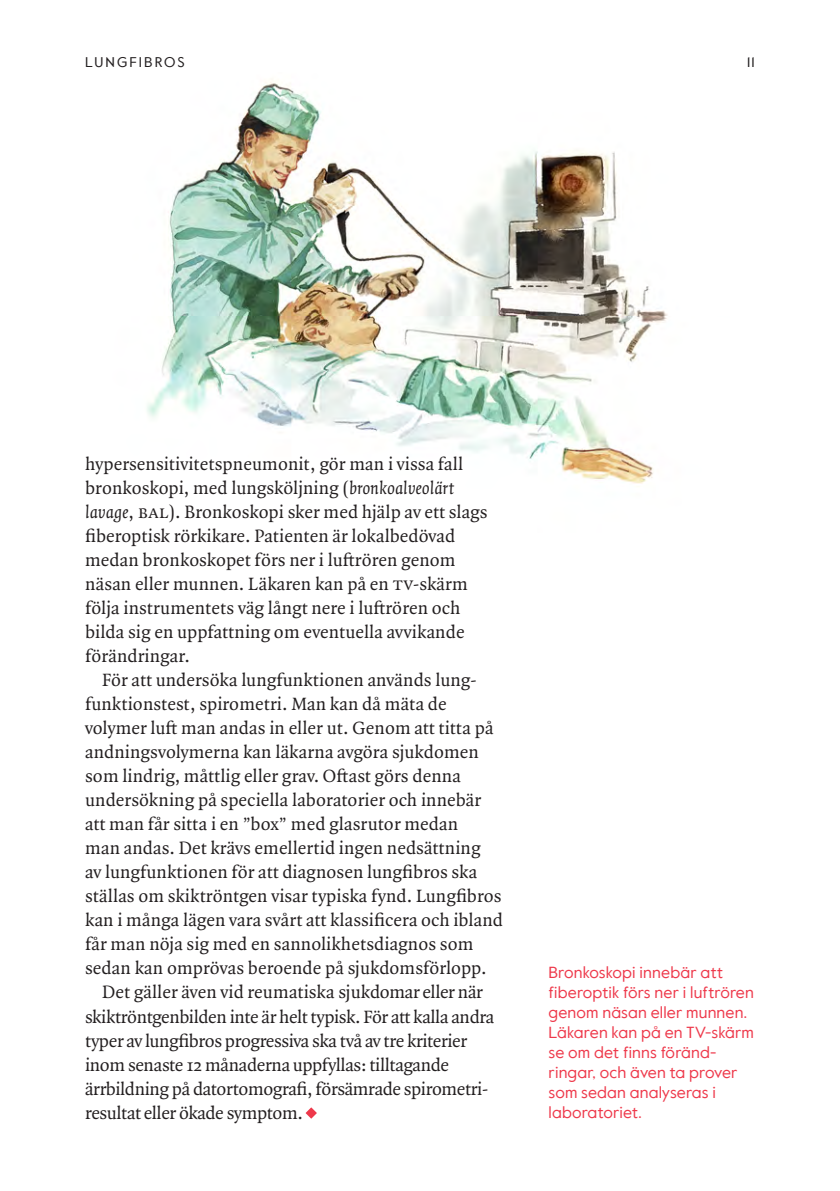
<style>
.page{position:relative;width:840px;height:1191px;background:#fff}
.page>*{position:absolute;margin:0;border:0;box-sizing:border-box;transform-origin:0 0}
.Bri{font:19px/24px "Quadraat Pro";letter-spacing:.005em;color:#231f20}
.Bri-2{font:19px/24px "Quadraat Pro";letter-spacing:-.02em;color:#231f20}
.Bildtext{font:16px/20px "Value";letter-spacing:.01em;color:#ee394b}
.t1{font:14px "Value";letter-spacing:.14em;color:#231f20}
.s1{font-style:italic}
</style>
<div class="page">
<img style="left:147px;top:81px;width:521px;height:403px">
<svg style="left:305px;top:1107px;width:11px;height:11px"></svg>
<p class="t1" style="left:85px;top:52px;width:101px">LUNGFIBROS</p>
<p class="t1" style="left:746px;top:52px;width:9px">11</p>
<p class="Bri" style="left:85px;top:452px;width:404px">hypersensitivitetspneumonit, gör man i vissa fall bronkoskopi, med lungsköljning (<span class="s1">bronkoalveolärt lavage</span>, bal). Bronkoskopi sker med hjälp av ett slags fiberoptisk rörkikare. Patienten är lokalbedövad medan bronkoskopet förs ner i luftrören genom näsan eller munnen. Läkaren kan på en tv-skärm följa instrumentets väg långt nere i luftrören och bilda sig en uppfattning om eventuella avvikande förändringar.</p>
<p class="Bri" style="left:85px;top:668px;width:419px;text-indent:17px">För att undersöka lungfunktionen används lung&shy;funktionstest, spirometri. Man kan då mäta de volymer luft man andas in eller ut. Genom att titta på andningsvolymerna kan läkarna avgöra sjukdomen som lindrig, måttlig eller grav. Oftast görs denna undersökning på speciella laboratorier och innebär att man får sitta i en ”box” med glasrutor medan<br>man andas. Det krävs emellertid ingen nedsättning<br>av lungfunktionen för att diagnosen lungfibros ska ställas om skiktröntgen visar typiska fynd. Lungfibros kan i många lägen vara svårt att klassificera och ibland får man nöja sig med en sannolikhetsdiagnos som sedan kan omprövas beroende på sjukdomsförlopp.</p>
<p class="Bri-2" style="left:85px;top:980px;width:410px;text-indent:17px">Det gäller även vid reumatiska sjukdomar eller när skiktröntgenbilden inte är helt typisk. För att kalla andra typer av lungfibros progressiva ska två av tre kriterier inom senaste 12 månaderna uppfyllas: tilltagande ärrbildning på datortomografi, försämrade spirometri&shy;resultat eller ökade symptom.</p>
<p class="Bildtext" style="left:548px;top:961px;width:207px">Bronkoskopi innebär att fiberoptik förs ner i luftrören genom näsan eller munnen.<br>Läkaren kan på en TV-skärm se om det finns föränd&shy;ringar, och även ta prover som sedan analyseras i laboratoriet.</p>
</div>
